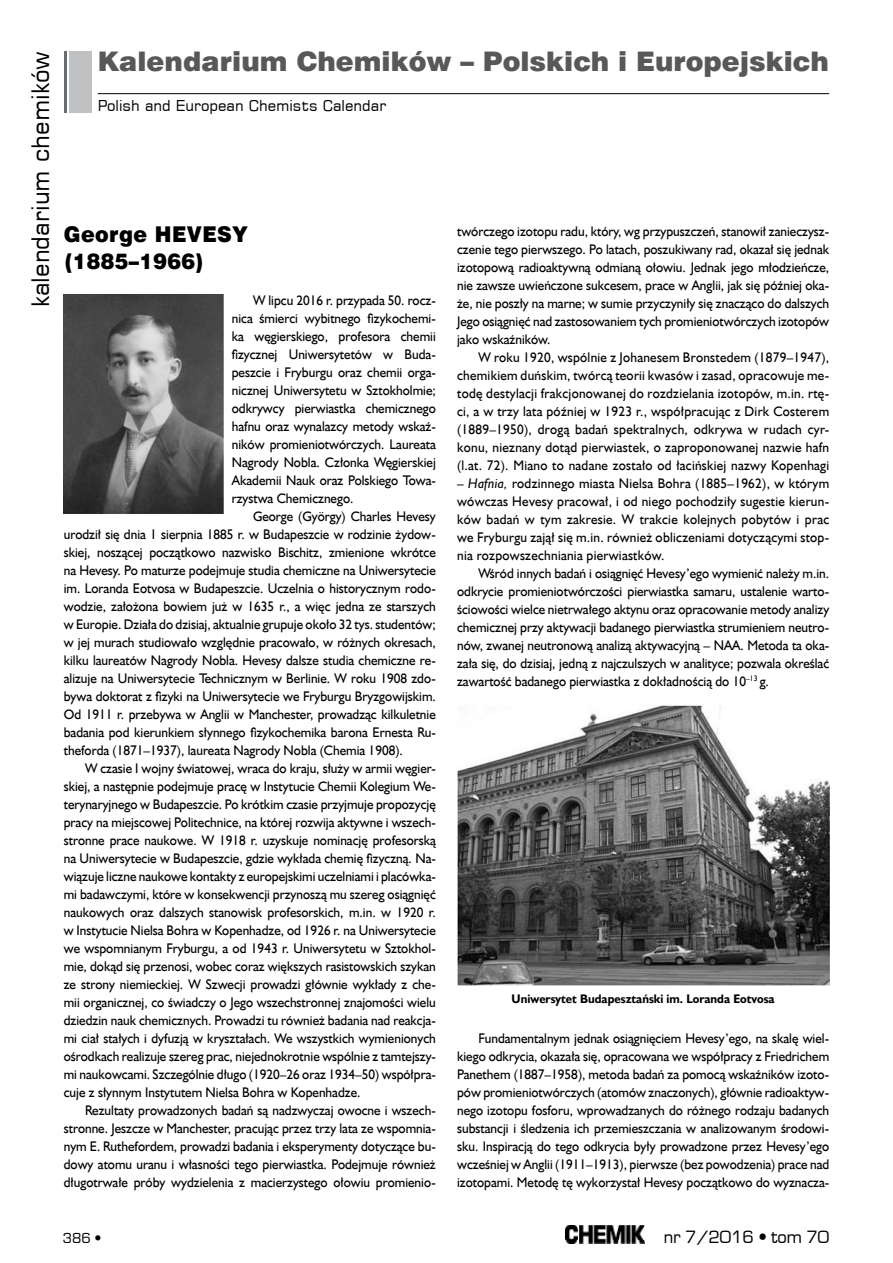
<style>
.page{position:relative;width:893px;height:1263px;background:#fff}
.page>*{position:absolute;margin:0;border:0;box-sizing:border-box;transform-origin:0 0}
.t1{font:27px "Swis 721 Blk EU";color:#58585a}
.t2{font:24px "Square 721 EU";color:#000}
.t3{font:21.75px/27px "Swis 721 Blk EU";letter-spacing:.02em;color:#000;scale:.95 1}
.t4{font:16.5px "Euromode";color:#000}
.t5{font:15px "Square 721 EU";color:#000}
.t6{font:13.95px/18px "Humanst 521 EU";color:#000;text-align:justify;scale:.95 1}
.t7{font:13.5px "Euromode";color:#000}
.t8{font:700 12.45px "Humanst 521 EU";color:#000;scale:.95 1}
.s1{font-style:italic}
</style>
<div class="page">
<img style="left:566px;top:1225px;width:79px;height:18px">
<hr style="left:98px;top:93px;width:731px;height:1px;background:#000">
<div style="left:70px;top:51px;width:22px;height:62px;background:#c0c1c2"></div>
<hr style="left:64px;top:51px;width:3px;height:62px;background:#6b6c6d">
<img style="left:64px;top:294px;width:159px;height:219px">
<img style="left:457px;top:705px;width:372px;height:281px">
<h2 class="t2" style="left:25px;top:307px;width:258px;rotate:-90deg">kalendarium chemików</h2>
<h1 class="t1" style="left:98px;top:44px;width:733px">Kalendarium Chemików – Polskich i Europejskich</h1>
<p class="t5" style="left:98px;top:96px;width:290px">Polish and European Chemists Calendar</p>
<h3 class="t3" style="left:64px;top:221px;width:195px">George HEVESY (1885–1966)</h3>
<p class="t6" style="left:232px;top:291px;width:216px;text-indent:21px">W lipcu 2016 r. przypada 50. rocz&shy;nica śmierci wybitnego fizykochemi&shy;ka węgierskiego, profesora chemii fizycznej Uniwersytetów w Buda&shy;peszcie i Fryburgu oraz chemii orga&shy;nicznej Uniwersytetu w Sztokholmie; odkrywcy pierwiastka chemicznego hafnu oraz wynalazcy metody wskaź&shy;ników promieniotwórczych. Laureata Nagrody Nobla. Członka Węgierskiej Akademii Nauk oraz Polskiego Towa&shy;rzystwa Chemicznego.</p>
<p class="t6" style="left:64px;top:507px;width:393px;text-indent:189px">George (György) Charles Hevesy urodził się dnia 1 sierpnia 1885 r. w Budapeszcie w rodzinie żydow&shy;skiej, noszącej początkowo nazwisko Bischitz, zmienione wkrótce na Hevesy. Po maturze podejmuje studia chemiczne na Uniwersytecie im. Loranda Eotvosa w Budapeszcie. Uczelnia o historycznym rodo&shy;wodzie, założona bowiem już w 1635 r., a więc jedna ze starszych w Europie. Działa do dzisiaj, aktualnie grupuje około 32 tys. studentów; w jej murach studiowało względnie pracowało, w różnych okresach, kilku laureatów Nagrody Nobla. Hevesy dalsze studia chemiczne re&shy;alizuje na Uniwersytecie Technicznym w Berlinie. W roku 1908 zdo&shy;bywa doktorat z fizyki na Uniwersytecie we Fryburgu Bryzgowijskim.<br>Od 1911 r. przebywa w Anglii w Manchester, prowadząc kilkuletnie badania pod kierunkiem słynnego fizykochemika barona Ernesta Ru&shy;theforda (1871–1937), laureata Nagrody Nobla (Chemia 1908).</p>
<p class="t6" style="left:64px;top:759px;width:393px;text-indent:21px">W czasie I wojny światowej, wraca do kraju, służy w armii węgier&shy;skiej, a następnie podejmuje pracę w Instytucie Chemii Kolegium We&shy;terynaryjnego w Budapeszcie. Po krótkim czasie przyjmuje propozycję pracy na miejscowej Politechnice, na której rozwija aktywne i wszech&shy;stronne prace naukowe. W 1918 r. uzyskuje nominację profesorską na Uniwersytecie w Budapeszcie, gdzie wykłada chemię fizyczną. Na&shy;wiązuje liczne naukowe kontakty z europejskimi uczelniami i placówka&shy;mi badawczymi, które w konsekwencji przynoszą mu szereg osiągnięć naukowych oraz dalszych stanowisk profesorskich, m.in. w 1920 r. w Instytucie Nielsa Bohra w Kopenhadze, od 1926 r. na Uniwersytecie we wspomnianym Fryburgu, a od 1943 r. Uniwersytetu w Sztokhol&shy;mie, dokąd się przenosi, wobec coraz większych rasistowskich szykan ze strony niemieckiej. W Szwecji prowadzi głównie wykłady z che&shy;mii organicznej, co świadczy o Jego wszechstronnej znajomości wielu dziedzin nauk chemicznych. Prowadzi tu również badania nad reakcja&shy;mi ciał stałych i dyfuzją w kryształach. We wszystkich wymienionych ośrodkach realizuje szereg prac, niejednokrotnie wspólnie z tamtejszy&shy;mi naukowcami. Szczególnie długo (1920–26 oraz 1934–50) współpra&shy;cuje z słynnym Instytutem Nielsa Bohra w Kopenhadze.</p>
<p class="t6" style="left:64px;top:1101px;width:393px;text-indent:21px">Rezultaty prowadzonych badań są nadzwyczaj owocne i wszech&shy;stronne. Jeszcze w Manchester, pracując przez trzy lata ze wspomnia&shy;nym E. Ruthefordem, prowadzi badania i eksperymenty dotyczące bu&shy;dowy atomu uranu i własności tego pierwiastka. Podejmuje również długotrwałe próby wydzielenia z macierzystego ołowiu promienio-</p>
<p class="t6" style="left:457px;top:222px;width:393px">twórczego izotopu radu, który, wg przypuszczeń, stanowił zanieczysz&shy;czenie tego pierwszego. Po latach, poszukiwany rad, okazał się jednak izotopową radioaktywną odmianą ołowiu. Jednak jego młodzieńcze, nie zawsze uwieńczone sukcesem, prace w Anglii, jak się później oka&shy;że, nie poszły na marne; w sumie przyczyniły się znacząco do dalszych Jego osiągnięć nad zastosowaniem tych promieniotwórczych izotopów jako wskaźników.</p>
<p class="t6" style="left:457px;top:348px;width:393px;text-indent:21px">W roku 1920, wspólnie z Johanesem Bronstedem (1879–1947), chemikiem duńskim, twórcą teorii kwasów i zasad, opracowuje me&shy;todę destylacji frakcjonowanej do rozdzielania izotopów, m.in. rtę&shy;ci, a w trzy lata później w 1923 r., współpracując z Dirk Costerem (1889–1950), drogą badań spektralnych, odkrywa w rudach cyr&shy;konu, nieznany dotąd pierwiastek, o zaproponowanej nazwie hafn (l.at. 72). Miano to nadane zostało od łacińskiej nazwy Kopenhagi</p>
<p class="t6" style="left:457px;top:474px;width:393px">– <span class="s1">Hafnia,</span> rodzinnego miasta Nielsa Bohra (1885–1962), w którym wówczas Hevesy pracował, i od niego pochodziły sugestie kierun&shy;ków badań w tym zakresie. W trakcie kolejnych pobytów i prac we Fryburgu zajął się m.in. również obliczeniami dotyczącymi stop&shy;nia rozpowszechniania pierwiastków.</p>
<p class="t6" style="left:457px;top:564px;width:393px;text-indent:21px">Wśród innych badań i osiągnięć Hevesy’ego wymienić należy m.in. odkrycie promieniotwórczości pierwiastka samaru, ustalenie warto&shy;ściowości wielce nietrwałego aktynu oraz opracowanie metody analizy chemicznej przy aktywacji badanego pierwiastka strumieniem neutro&shy;nów, zwanej neutronową analizą aktywacyjną – NAA. Metoda ta oka&shy;zała się, do dzisiaj, jedną z najczulszych w analityce; pozwala określać zawartość badanego pierwiastka z dokładnością do 10<sup>–13</sup> g.</p>
<p class="t8" style="left:512px;top:991px;width:278px">Uniwersytet Budapesztański im. Loranda Eotvosa</p>
<p class="t6" style="left:457px;top:1029px;width:393px;text-indent:21px">Fundamentalnym jednak osiągnięciem Hevesy’ego, na skalę wiel&shy;kiego odkrycia, okazała się, opracowana we współpracy z Friedrichem Panethem (1887–1958), metoda badań za pomocą wskaźników izoto&shy;pów promieniotwórczych (atomów znaczonych), głównie radioaktyw&shy;nego izotopu fosforu, wprowadzanych do różnego rodzaju badanych substancji i śledzenia ich przemieszczania w analizowanym środowi&shy;sku. Inspiracją do tego odkrycia były prowadzone przez Hevesy’ego wcześniej w Anglii (1911–1913), pierwsze (bez powodzenia) prace nad izotopami. Metodę tę wykorzystał Hevesy początkowo do wyznacza-</p>
<p class="t7" style="left:63px;top:1229px;width:40px">386 •</p>
<p class="t4" style="left:664px;top:1227px;width:167px">nr 7/2016 • tom 70</p>
</div>
